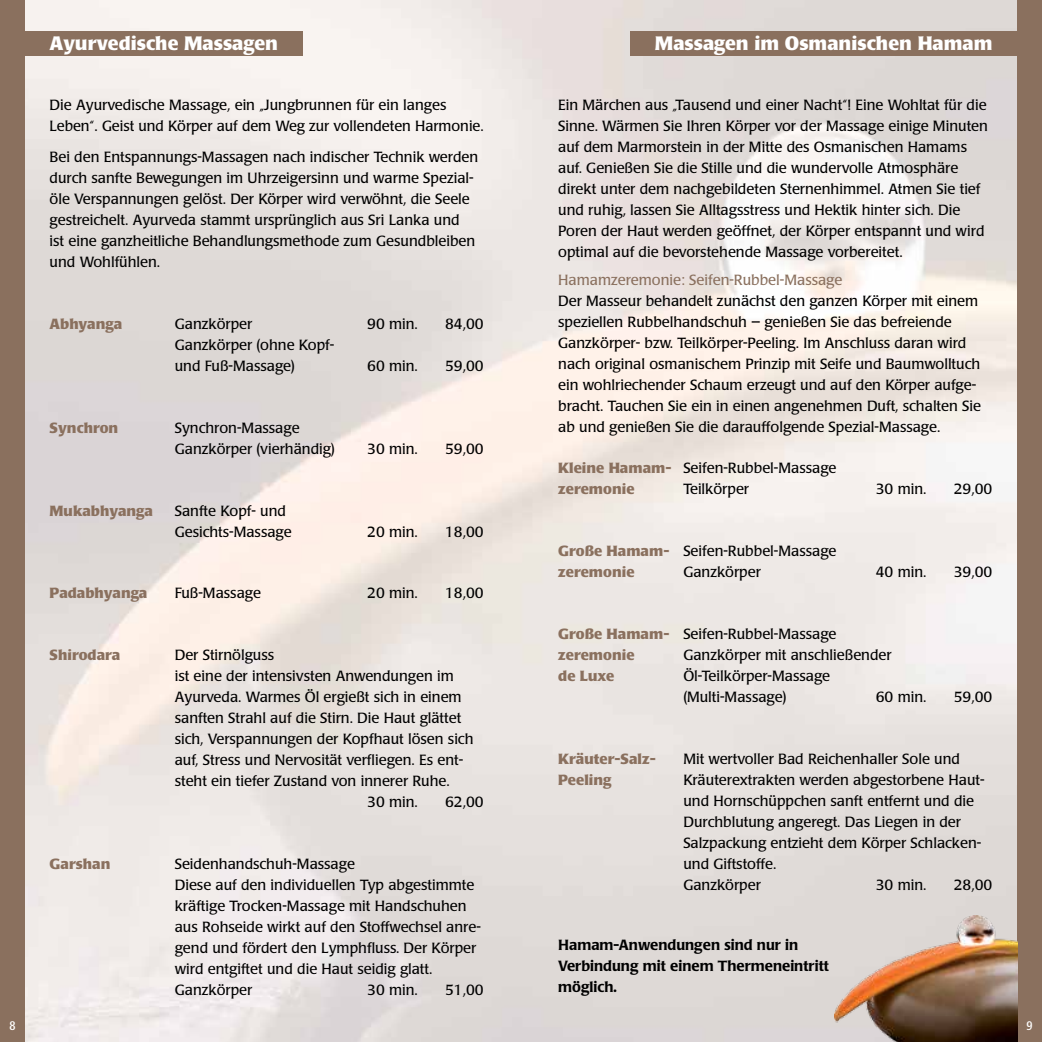
<style>
.page{position:relative;width:1042px;height:1042px;background:#fff}
.page>*{position:absolute;margin:0;border:0;box-sizing:border-box;transform-origin:0 0}
.t1{font:700 19.25px "Laudatio Pro";color:#fff}
.t2{font:14.53px/21px "Laudatio Pro";color:#000}
.t3{font:700 14.53px/21px "Laudatio Pro";color:#8a705e}
.t4{font:500 14.53px/21px "Laudatio Pro";color:#000}
.t5{font:14.53px "Laudatio Pro";color:#8a705e}
.t6{font:condensed 12.25px "Laudatio Pro";color:#fff}
.s1{font-weight:400;color:#000}
.s2{font-weight:700;color:#8a705e}
</style>
<div class="page">
<div style="left:0;top:0;width:25px;height:1042px;background:#8a705e"></div>
<div style="left:25px;top:31px;width:278px;height:25px;background:#8a705e"></div>
<div style="left:1017px;top:0;width:25px;height:1042px;background:#8a705e"></div>
<div style="left:630px;top:31px;width:387px;height:25px;background:#8a705e"></div>
<img style="left:834px;top:915px;width:183px;height:127px">
<p class="t6" style="left:9px;top:1017px;width:8px">8</p>
<h1 class="t1" style="left:50px;top:31px;width:230px">Ayurvedische Massagen</h1>
<p class="t2" style="left:50px;top:94px;width:436px">Die Ayurvedische Massage, ein „Jungbrunnen für ein langes<br>Leben“. Geist und Körper auf dem Weg zur vollendeten Harmonie.</p>
<p class="t2" style="left:50px;top:146px;width:430px">Bei den Entspannungs-Massagen nach indischer Technik werden durch sanfte Bewegungen im Uhrzeigersinn und warme Spezial&shy;öle Verspannungen gelöst. Der Körper wird verwöhnt, die Seele gestreichelt. Ayurveda stammt ursprünglich aus Sri Lanka und<br>ist eine ganzheitliche Behandlungsmethode zum Gesundbleiben und Wohlfühlen.</p>
<p class="t3" style="left:50px;top:313px;width:74px">Abhyanga</p>
<p class="t2" style="left:175px;top:313px;width:79px">Ganzkörper</p>
<p class="t2" style="left:367px;top:313px;width:52px">90 min.</p>
<p class="t2" style="left:445px;top:313px;width:40px">84,00</p>
<p class="t2" style="left:175px;top:334px;width:161px">Ganzkörper (ohne Kopf&shy;und Fuß-Massage)</p>
<p class="t2" style="left:367px;top:355px;width:52px">60 min.</p>
<p class="t2" style="left:445px;top:355px;width:40px">59,00</p>
<p class="t3" style="left:50px;top:417px;width:70px">Synchron</p>
<p class="t2" style="left:175px;top:417px;width:161px">Synchron-Massage<br>Ganzkörper (vierhändig)</p>
<p class="t3" style="left:50px;top:500px;width:105px">Mukabhyanga</p>
<p class="t2" style="left:175px;top:500px;width:118px">Sanfte Kopf- und<br>Gesichts-Massage</p>
<p class="t2" style="left:367px;top:438px;width:52px">30 min.</p>
<p class="t2" style="left:445px;top:438px;width:40px">59,00</p>
<p class="t2" style="left:367px;top:521px;width:52px">20 min.</p>
<p class="t2" style="left:445px;top:521px;width:40px">18,00</p>
<p class="t3" style="left:50px;top:583px;width:99px">Padabhyanga</p>
<p class="t2" style="left:175px;top:583px;width:88px">Fuß-Massage</p>
<p class="t2" style="left:367px;top:583px;width:52px">20 min.</p>
<p class="t2" style="left:445px;top:583px;width:40px">18,00</p>
<p class="t3" style="left:50px;top:644px;width:72px">Shirodara</p>
<p class="t2" style="left:175px;top:644px;width:101px">Der Stirnölguss</p>
<p class="t2" style="left:175px;top:665px;width:281px">ist eine der intensivsten Anwendungen im</p>
<p class="t2" style="left:175px;top:686px;width:288px">Ayurveda. Warmes Öl ergießt sich in einem</p>
<p class="t2" style="left:175px;top:707px;width:288px">sanften Strahl auf die Stirn. Die Haut glättet</p>
<p class="t2" style="left:175px;top:728px;width:300px">sich, Verspannungen der Kopfhaut lösen sich</p>
<p class="t2" style="left:175px;top:749px;width:290px">auf, Stress und Nervosität verfliegen. Es ent-</p>
<p class="t2" style="left:175px;top:770px;width:277px">steht ein tiefer Zustand von innerer Ruhe.</p>
<p class="t2" style="left:367px;top:791px;width:52px">30 min.</p>
<p class="t2" style="left:445px;top:791px;width:40px">62,00</p>
<p class="t3" style="left:50px;top:853px;width:62px">Garshan</p>
<p class="t2" style="left:175px;top:853px;width:308px">Seidenhandschuh-Massage<br>Diese auf den individuellen Typ abgestimmte kräftige Trocken-Massage mit Handschuhen aus Rohseide wirkt auf den Stoffwechsel anre&shy;gend und fördert den Lymphfluss. Der Körper wird entgiftet und die Haut seidig glatt.<br>Ganzkörper</p>
<p class="t2" style="left:367px;top:979px;width:52px">30 min.</p>
<p class="t2" style="left:445px;top:979px;width:40px">51,00</p>
<h1 class="t1" style="left:655px;top:31px;width:339px">Massagen im Osmanischen Hamam</h1>
<p class="t2" style="left:558px;top:94px;width:431px">Ein Märchen aus „Tausend und einer Nacht“! Eine Wohltat für die Sinne. Wärmen Sie Ihren Körper vor der Massage einige Minuten auf dem Marmorstein in der Mitte des Osmanischen Hamams auf. Genießen Sie die Stille und die wundervolle Atmosphäre direkt unter dem nachgebildeten Sternenhimmel. Atmen Sie tief und ruhig, lassen Sie Alltagsstress und Hektik hinter sich. Die Poren der Haut werden geöffnet, der Körper entspannt und wird optimal auf die bevorstehende Massage vorbereitet.</p>
<p class="t5" style="left:558px;top:271px;width:286px">Hamamzeremonie: Seifen-Rubbel-Massage</p>
<p class="t2" style="left:558px;top:291px;width:424px">Der Masseur behandelt zunächst den ganzen Körper mit einem speziellen Rubbelhandschuh – genießen Sie das befreiende Ganzkörper- bzw. Teilkörper-Peeling. Im Anschluss daran wird nach original osmanischem Prinzip mit Seife und Baumwolltuch ein wohlriechender Schaum erzeugt und auf den Körper aufge&shy;bracht. Tauchen Sie ein in einen angenehmen Duft, schalten Sie ab und genießen Sie die darauffolgende Spezial-Massage.</p>
<p class="t3" style="left:558px;top:458px;width:280px">Kleine Hamam- <span class="s1">Seifen-Rubbel-Massage </span>zeremonie</p>
<p class="t2" style="left:683px;top:479px;width:67px">Teilkörper</p>
<p class="t2" style="left:876px;top:479px;width:52px">30 min.</p>
<p class="t2" style="left:954px;top:479px;width:40px">29,00</p>
<p class="t2" style="left:558px;top:540px;width:280px"><span class="s2">Große Hamam-</span> Seifen-Rubbel-Massage <span class="s2">zeremonie</span></p>
<p class="t2" style="left:683px;top:561px;width:79px">Ganzkörper</p>
<p class="t2" style="left:876px;top:561px;width:52px">40 min.</p>
<p class="t2" style="left:954px;top:561px;width:40px">39,00</p>
<p class="t2" style="left:558px;top:623px;width:280px"><span class="s2">Große Hamam-</span> Seifen-Rubbel-Massage <span class="s2">zeremonie</span></p>
<p class="t2" style="left:683px;top:644px;width:210px">Ganzkörper mit anschließender</p>
<p class="t3" style="left:558px;top:665px;width:58px">de Luxe</p>
<p class="t2" style="left:683px;top:665px;width:148px">Öl-Teilkörper-Massage (Multi-Massage)</p>
<p class="t2" style="left:876px;top:686px;width:52px">60 min.</p>
<p class="t2" style="left:954px;top:686px;width:40px">59,00</p>
<p class="t3" style="left:558px;top:748px;width:99px">Kräuter-Salz-</p>
<p class="t2" style="left:683px;top:748px;width:278px">Mit wertvoller Bad Reichenhaller Sole und</p>
<p class="t3" style="left:558px;top:769px;width:55px">Peeling</p>
<p class="t2" style="left:683px;top:769px;width:303px">Kräuterextrakten werden abgestorbene Haut&shy;und Hornschüppchen sanft entfernt und die Durchblutung angeregt. Das Liegen in der Salzpackung entzieht dem Körper Schlacken&shy;und Giftstoffe.<br>Ganzkörper</p>
<p class="t2" style="left:876px;top:874px;width:52px">30 min.</p>
<p class="t2" style="left:954px;top:874px;width:40px">28,00</p>
<p class="t4" style="left:558px;top:934px;width:272px">Hamam-Anwendungen sind nur in<br>Verbindung mit einem Thermeneintritt möglich.</p>
<p class="t6" style="left:1026px;top:1017px;width:8px">9</p>
</div>
